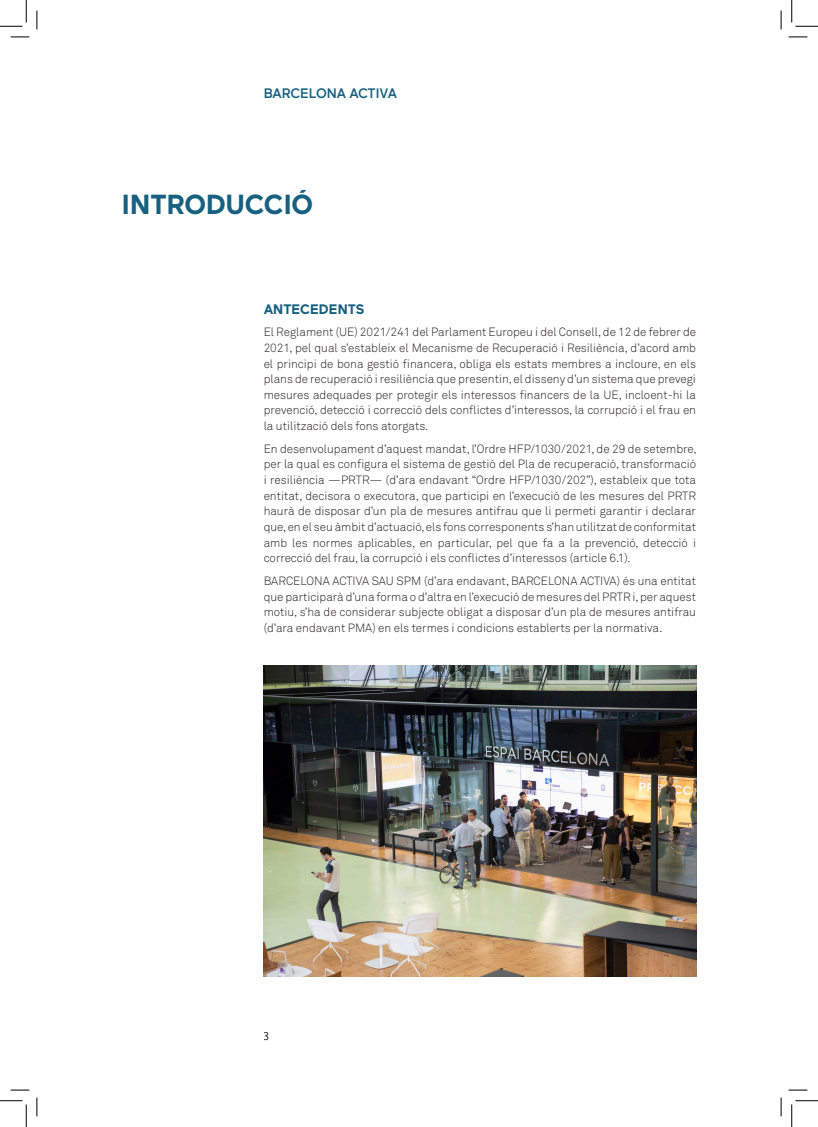
<style>
.page{position:relative;width:818px;height:1127px;background:#fff}
.page>*{position:absolute;margin:0;border:0;box-sizing:border-box;transform-origin:0 0}
.Capitol{font:700 27.5px "Maax";color:#17607f}
.t1{font:500 13.75px "Maax";color:#17607f}
.titul_petit{font:700 13.75px "Maax";color:#17607f}
.t2{font:12.5px "Source Sans Pro";color:#231f20;scale:.95 1}
.t3{font:11.88px/15.6px "Akkurat Light Pro";color:#231f20;text-align:justify}
</style>
<div class="page">
<img style="left:264px;top:665px;width:432px;height:311px">
<svg style="left:11px;top:36px;width:18px;height:2px"></svg>
<svg style="left:788px;top:36px;width:19px;height:2px"></svg>
<svg style="left:11px;top:1089px;width:18px;height:1px"></svg>
<svg style="left:788px;top:1089px;width:19px;height:1px"></svg>
<svg style="left:36px;top:11px;width:2px;height:18px"></svg>
<svg style="left:36px;top:1097px;width:2px;height:18px"></svg>
<svg style="left:780px;top:11px;width:2px;height:18px"></svg>
<svg style="left:780px;top:1097px;width:2px;height:18px"></svg>
<svg style="left:0;top:0;width:27px;height:27px"></svg>
<svg style="left:0;top:1100px;width:27px;height:26px"></svg>
<svg style="left:791px;top:0;width:27px;height:27px"></svg>
<svg style="left:791px;top:1100px;width:27px;height:26px"></svg>
<p class="t1" style="left:264px;top:85px;width:135px">BARCELONA ACTIVA</p>
<p class="Capitol" style="left:122px;top:190px;width:193px">INTRODUCCIÓ</p>
<p class="titul_petit" style="left:264px;top:301px;width:102px">ANTECEDENTS</p>
<p class="t3" style="left:264px;top:324px;width:434px">El Reglament (UE) 2021/241 del Parlament Europeu i del Consell, de 12 de febrer de 2021, pel qual s’estableix el Mecanisme de Recuperació i Resiliència, d’acord amb el principi de bona gestió financera, obliga els estats membres a incloure, en els plans de recuperació i resiliència que presentin, el disseny d’un sistema que prevegi mesures adequades per protegir els interessos financers de la UE, incloent-hi la prevenció, detecció i correcció dels conflictes d’interessos, la corrupció i el frau en la utilització dels fons atorgats.</p>
<p class="t3" style="left:264px;top:441px;width:434px">En desenvolupament d’aquest mandat, l’Ordre HFP/1030/2021, de 29 de setembre, per la qual es configura el sistema de gestió del Pla de recuperació, transformació i resiliència —PRTR— (d’ara endavant “Ordre HFP/1030/202”), estableix que tota entitat, decisora o executora, que participi en l’execució de les mesures del PRTR haurà de disposar d’un pla de mesures antifrau que li permeti garantir i declarar que, en el seu àmbit d’actuació, els fons corresponents s’han utilitzat de conformitat amb les normes aplicables, en particular, pel que fa a la prevenció, detecció i correcció del frau, la corrupció i els conflictes d’interessos (article 6.1).</p>
<p class="t3" style="left:264px;top:573px;width:434px">BARCELONA ACTIVA SAU SPM (d’ara endavant, BARCELONA ACTIVA) és una entitat que participarà d’una forma o d’altra en l’execució de mesures del PRTR i, per aquest motiu, s’ha de considerar subjecte obligat a disposar d’un pla de mesures antifrau (d’ara endavant PMA) en els termes i condicions establerts per la normativa.</p>
<p class="t2" style="left:264px;top:1028px;width:8px">3</p>
</div>
